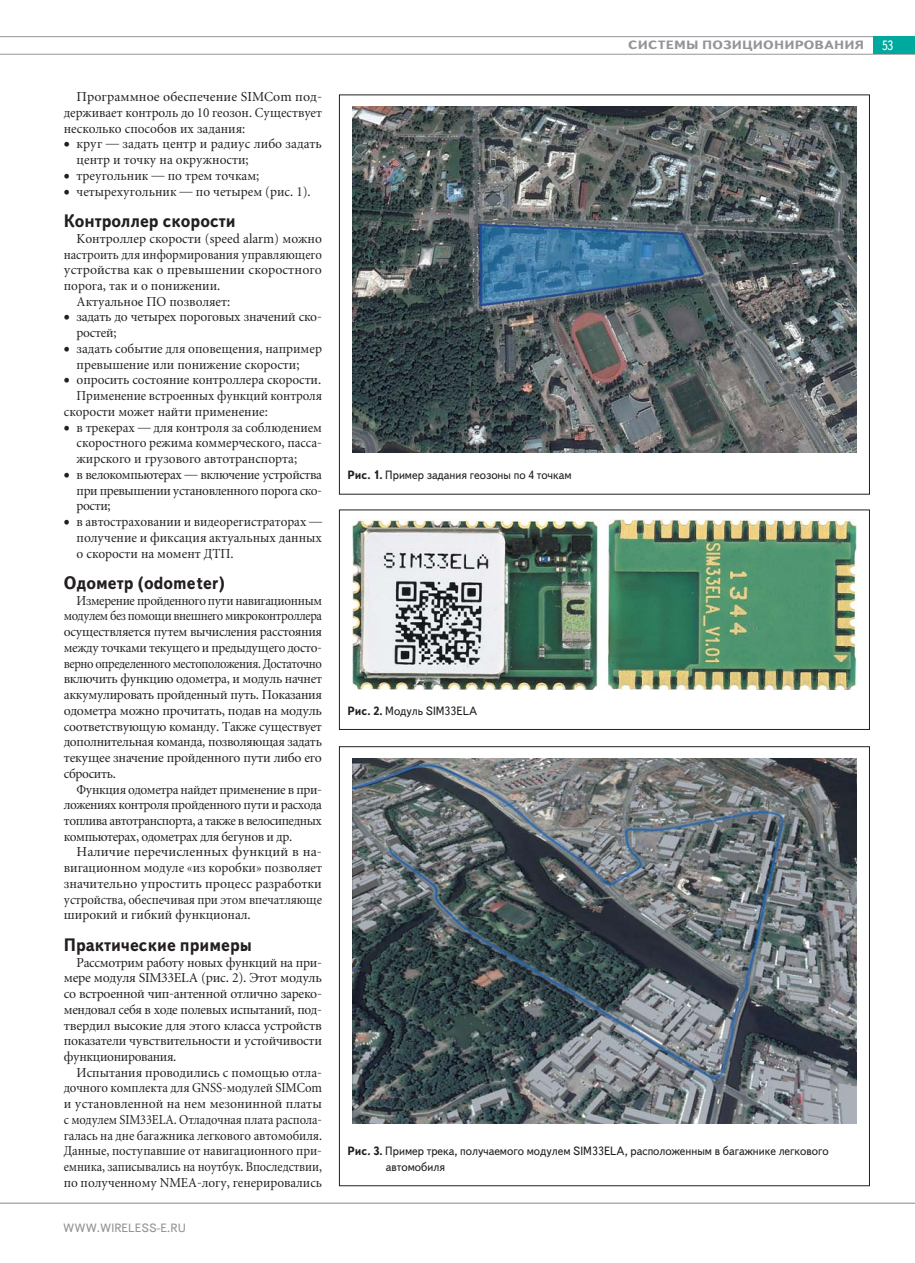
<style>
.page{position:relative;width:915px;height:1263px;background:#fff}
.page>*{position:absolute;margin:0;border:0;box-sizing:border-box;transform-origin:0 0}
.t1{font:700 18px "Text Book C";color:#231f20;scale:.94 1}
.t2{font:13.5px/15.8px "Miniature";color:#231f20;text-align:justify;scale:.96 1}
.t3{font:13.5px/15.8px "Miniature";color:#231f20;text-align:justify}
.t4{font:13.5px/15.8px "Miniature";color:#231f20;text-align:justify;scale:.93 1}
.t5{font:13.5px/15.8px "Miniature";color:#231f20;text-align:justify;scale:.95 1}
.t6{font:13.5px/15.8px "Miniature";letter-spacing:-.02em;color:#231f20}
.t7{font:13.5px "Miniature";color:#231f20;scale:.92 1}
.t8{font:13.5px "Text Book C";color:#fff;scale:.9 1}
.t9{font:12px/15.8px "Text Book C";color:#231f20;scale:.95 1}
.t10{font:700 12px "Text Book C";letter-spacing:.01em;color:#939598;scale:1.17 1}
.t11{font:12px "Text Book C";color:#939598}
.s1{font-weight:700}
</style>
<div class="page">
<hr style="left:0;top:1202px;width:914px;height:2px;background:#939598">
<hr style="left:0;top:36px;width:914px;height:1px;background:#939598">
<hr style="left:0;top:54px;width:914px;height:1px;background:#939598">
<div style="left:873px;top:37px;width:41px;height:17px;background:#00a99d"></div>
<img style="left:352px;top:107px;width:503px;height:345px">
<img style="left:352px;top:520px;width:503px;height:170px">
<div style="left:339px;top:509px;width:530px;height:221px;border:1px solid #231f20"></div>
<img style="left:352px;top:758px;width:503px;height:366px">
<p class="t3" style="left:64px;top:90px;width:259px;text-indent:13px">Программное обеспечение SIMCom под&shy;держивает контроль до 10 геозон. Существует несколько способов их задания:</p>
<p class="t3" style="left:77px;top:137px;width:247px;text-indent:-13px">• круг — задать центр и радиус либо задать центр и точку на окружности;</p>
<p class="t2" style="left:64px;top:169px;width:205px">• треугольник — по трем точкам;</p>
<p class="t2" style="left:64px;top:185px;width:258px">• четырехугольник — по четырем (рис. 1).</p>
<h1 class="t1" style="left:64px;top:210px;width:184px">Контроллер скорости</h1>
<p class="t3" style="left:77px;top:232px;width:247px">Контроллер скорости (speed alarm) можно</p>
<p class="t7" style="left:64px;top:249px;width:282px">настроить для информирования управляющего</p>
<p class="t3" style="left:64px;top:263px;width:259px">устройства как о превышении скоростного</p>
<p class="t2" style="left:64px;top:279px;width:164px">порога, так и о понижении.</p>
<p class="t2" style="left:77px;top:295px;width:161px">Актуальное ПО позволяет:</p>
<p class="t6" style="left:77px;top:310px;width:247px;text-indent:-13px">• задать до четырех пороговых значений ско&shy;ростей;</p>
<p class="t2" style="left:77px;top:342px;width:257px;text-indent:-13px">• задать событие для оповещения, например превышение или понижение скорости;</p>
<p class="t2" style="left:64px;top:373px;width:269px">• опросить состояние контроллера скорости.</p>
<p class="t4" style="left:77px;top:389px;width:265px">Применение встроенных функций контроля</p>
<p class="t2" style="left:64px;top:405px;width:214px">скорости может найти применение:</p>
<p class="t5" style="left:77px;top:421px;width:260px;text-indent:-13px">• в трекерах — для контроля за соблюдением скоростного режима коммерческого, пасса&shy;жирского и грузового автотранспорта;</p>
<p class="t2" style="left:77px;top:468px;width:257px;text-indent:-13px">• в велокомпьютерах — включение устройства при превышении установленного порога ско&shy;рости;</p>
<p class="t5" style="left:77px;top:515px;width:260px;text-indent:-13px">• в автостраховании и видеорегистраторах — получение и фиксация актуальных данных о скорости на момент ДТП.</p>
<h1 class="t1" style="left:64px;top:572px;width:173px">Одометр (odometer)</h1>
<p class="t4" style="left:64px;top:594px;width:279px;text-indent:13px">Измерение пройденного пути навигационным модулем без помощи внешнего микроконтроллера осуществляется путем вычисления расстояния между точками текущего и предыдущего досто&shy;верно определенного местоположения. Достаточно включить функцию одометра, и модуль начнет аккумулировать пройденный путь. Показания одометра можно прочитать, подав на модуль соответствующую команду. Также существует дополнительная команда, позволяющая задать текущее значение пройденного пути либо его сбросить.</p>
<p class="t2" style="left:64px;top:782px;width:270px;text-indent:13px">Функция одометра найдет применение в при&shy;ложениях контроля пройденного пути и расхода топлива автотранспорта, а также в велосипедных компьютерах, одометрах для бегунов и др.</p>
<p class="t3" style="left:64px;top:845px;width:259px;text-indent:13px">Наличие перечисленных функций в на&shy;вигационном модуле «из коробки» позволяет значительно упростить процесс разработки устройства, обеспечивая при этом впечатляюще широкий и гибкий функционал.</p>
<h1 class="t1" style="left:64px;top:934px;width:202px">Практические примеры</h1>
<p class="t3" style="left:64px;top:955px;width:259px;text-indent:13px">Рассмотрим работу новых функций на при&shy;мере модуля SIM33ELA (рис. 2). Этот модуль со встроенной чип-антенной отлично зареко&shy;мендовал себя в ходе полевых испытаний, под&shy;твердил высокие для этого класса устройств показатели чувствительности и устойчивости функционирования.</p>
<p class="t2" style="left:64px;top:1066px;width:270px;text-indent:13px">Испытания проводились с помощью отла&shy;дочного комплекта для GNSS-модулей SIMCom и установленной на нем мезонинной платы с модулем SIM33ELA. Отладочная плата распола&shy;галась на дне багажника легкового автомобиля.<br>Данные, поступавшие от навигационного при&shy;емника, записывались на ноутбук. Впоследствии, по полученному NMEA-логу, генерировались</p>
<p class="t11" style="left:63px;top:1224px;width:124px">WWW.WIRELESS-E.RU</p>
<p class="t10" style="left:628px;top:38px;width:203px">СИСТЕМЫ ПОЗИЦИОНИРОВАНИЯ</p>
<p class="t8" style="left:881px;top:41px;width:14px">53</p>
<p class="t9" style="left:347px;top:468px;width:237px"><span class="s1">Рис. 1.</span> Пример задания геозоны по 4 точкам</p>
<p class="t9" style="left:347px;top:704px;width:138px"><span class="s1">Рис. 2.</span> Модуль SIM33ELA</p>
<p class="t9" style="left:386px;top:1145px;width:467px;text-indent:-38px"><span class="s1">Рис. 3.</span> Пример трека, получаемого модулем SIM33ELA, расположенным в багажнике легкового автомобиля</p>
</div>
